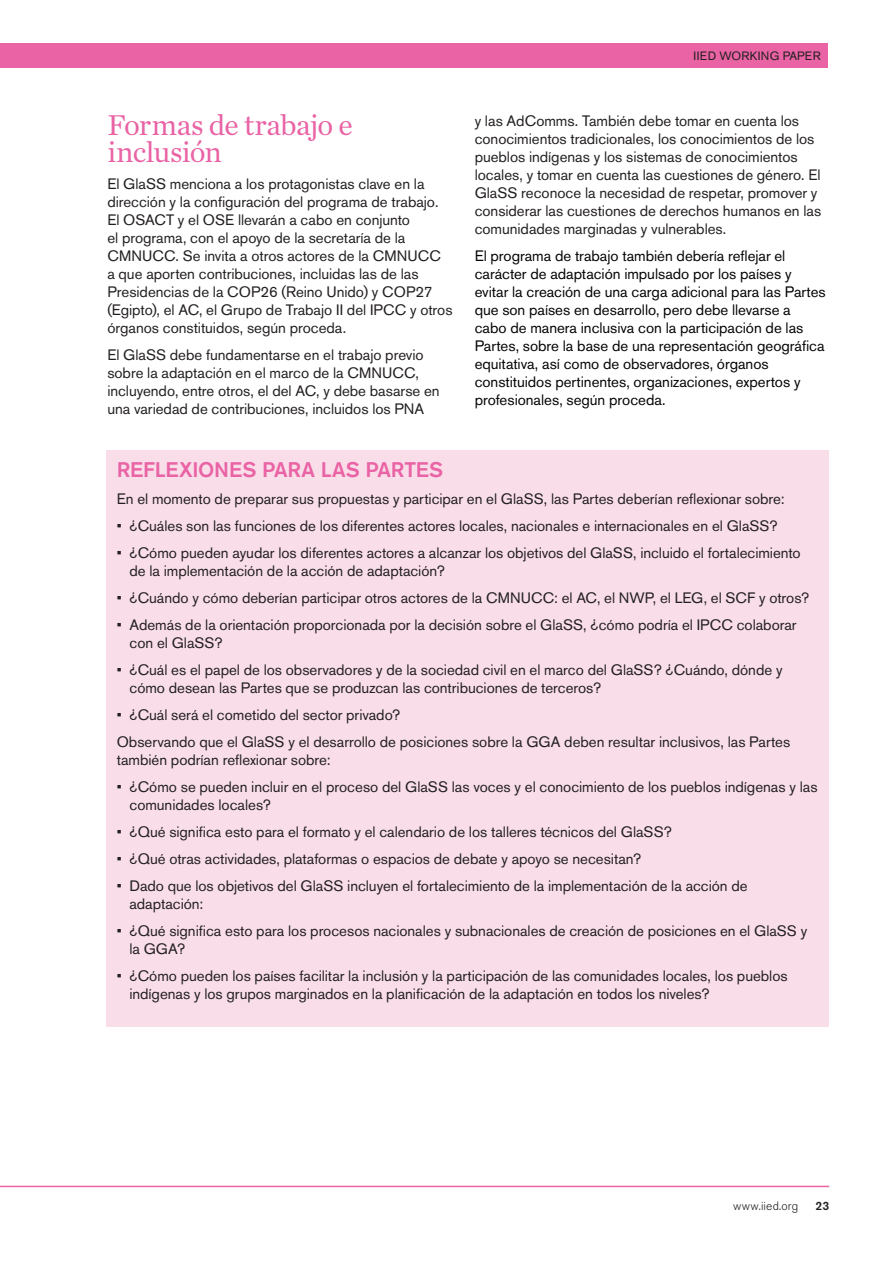
<style>
.page{position:relative;width:893px;height:1263px;background:#fff}
.page>*{position:absolute;margin:0;border:0;box-sizing:border-box;transform-origin:0 0}
.t1{font:30px/27px "Chronicle Text G1";letter-spacing:-.025em;color:#e963a5}
.t2{font:500 21px "Akzidenz Grotesk BE";letter-spacing:-.005em;color:#e963a5}
.t3{font:15px/18px "Akzidenz Grotesk BE";color:#231f20}
.t4{font:15px/18px "Akzidenz Grotesk BE";color:#040503}
.t5{font:12px "Akzidenz Grotesk BE";letter-spacing:.02em;color:#231f20}
.t6{font:300 12px "Akzidenz Grotesk BE";letter-spacing:.015em;color:#231f20}
.t7{font:500 12px "Akzidenz Grotesk BE";color:#231f20}
</style>
<div class="page">
<div style="left:0;top:43px;width:828px;height:24px;background:#e963a5"></div>
<hr style="left:0;top:1186px;width:829px;height:1px;background:#e963a5">
<div style="left:106px;top:450px;width:723px;height:576px;background:#f9deea"></div>
<h1 class="t1" style="left:107px;top:110px;width:247px">Formas de trabajo e inclusión</h1>
<p class="t3" style="left:107px;top:175px;width:347px">El GlaSS menciona a los protagonistas clave en la dirección y la configuración del programa de trabajo.<br>El OSACT y el OSE llevarán a cabo en conjunto<br>el programa, con el apoyo de la secretaría de la CMNUCC. Se invita a otros actores de la CMNUCC<br>a que aporten contribuciones, incluidas las de las Presidencias de la COP26 (Reino Unido) y COP27 (Egipto), el AC, el Grupo de Trabajo II del IPCC y otros órganos constituidos, según proceda.</p>
<p class="t3" style="left:107px;top:346px;width:334px">El GlaSS debe fundamentarse en el trabajo previo sobre la adaptación en el marco de la CMNUCC, incluyendo, entre otros, el del AC, y debe basarse en una variedad de contribuciones, incluidos los PNA</p>
<p class="t5" style="left:693px;top:48px;width:129px">IIED WORKING PAPER</p>
<p class="t3" style="left:475px;top:112px;width:348px">y las AdComms. También debe tomar en cuenta los conocimientos tradicionales, los conocimientos de los pueblos indígenas y los sistemas de conocimientos locales, y tomar en cuenta las cuestiones de género. El GlaSS reconoce la necesidad de respetar, promover y considerar las cuestiones de derechos humanos en las comunidades marginadas y vulnerables.</p>
<p class="t4" style="left:475px;top:247px;width:353px">El programa de trabajo también debería reflejar el carácter de adaptación impulsado por los países y evitar la creación de una carga adicional para las Partes que son países en desarrollo, pero debe llevarse a cabo de manera inclusiva con la participación de las Partes, sobre la base de una representación geográfica equitativa, así como de observadores, órganos constituidos pertinentes, organizaciones, expertos y profesionales, según proceda.</p>
<h2 class="t2" style="left:117px;top:457px;width:328px">REFLEXIONES PARA LAS PARTES</h2>
<p class="t3" style="left:117px;top:490px;width:669px">En el momento de preparar sus propuestas y participar en el GlaSS, las Partes deberían reflexionar sobre:</p>
<p class="t3" style="left:117px;top:517px;width:662px">• ¿Cuáles son las funciones de los diferentes actores locales, nacionales e internacionales en el GlaSS?</p>
<p class="t3" style="left:129px;top:544px;width:673px;text-indent:-13px">• ¿Cómo pueden ayudar los diferentes actores a alcanzar los objetivos del GlaSS, incluido el fortalecimiento de la implementación de la acción de adaptación?</p>
<p class="t3" style="left:117px;top:589px;width:694px">• ¿Cuándo y cómo deberían participar otros actores de la CMNUCC: el AC, el NWP, el LEG, el SCF y otros?</p>
<p class="t3" style="left:129px;top:616px;width:669px;text-indent:-13px">• Además de la orientación proporcionada por la decisión sobre el GlaSS, ¿cómo podría el IPCC colaborar con el GlaSS?</p>
<p class="t3" style="left:129px;top:661px;width:655px;text-indent:-13px">• ¿Cuál es el papel de los observadores y de la sociedad civil en el marco del GlaSS? ¿Cuándo, dónde y cómo desean las Partes que se produzcan las contribuciones de terceros?</p>
<p class="t3" style="left:117px;top:701px;width:675px;line-height:27px">• ¿Cuál será el cometido del sector privado?<br>Observando que el GlaSS y el desarrollo de posiciones sobre la GGA deben resultar inclusivos, las Partes</p>
<p class="t3" style="left:117px;top:751px;width:215px">también podrían reflexionar sobre:</p>
<p class="t3" style="left:129px;top:778px;width:690px;text-indent:-13px">• ¿Cómo se pueden incluir en el proceso del GlaSS las voces y el conocimiento de los pueblos indígenas y las comunidades locales?</p>
<p class="t3" style="left:117px;top:823px;width:557px">• ¿Qué significa esto para el formato y el calendario de los talleres técnicos del GlaSS?</p>
<p class="t3" style="left:117px;top:850px;width:526px">• ¿Qué otras actividades, plataformas o espacios de debate y apoyo se necesitan?</p>
<p class="t3" style="left:129px;top:877px;width:620px;text-indent:-13px">• Dado que los objetivos del GlaSS incluyen el fortalecimiento de la implementación de la acción de adaptación:</p>
<p class="t3" style="left:129px;top:922px;width:679px;text-indent:-13px">• ¿Qué significa esto para los procesos nacionales y subnacionales de creación de posiciones en el GlaSS y la GGA?</p>
<p class="t3" style="left:129px;top:967px;width:660px;text-indent:-13px">• ¿Cómo pueden los países facilitar la inclusión y la participación de las comunidades locales, los pueblos indígenas y los grupos marginados en la planificación de la adaptación en todos los niveles?</p>
<p class="t6" style="left:733px;top:1199px;width:67px">www.iied.org</p>
<p class="t7" style="left:816px;top:1199px;width:15px">23</p>
</div>
